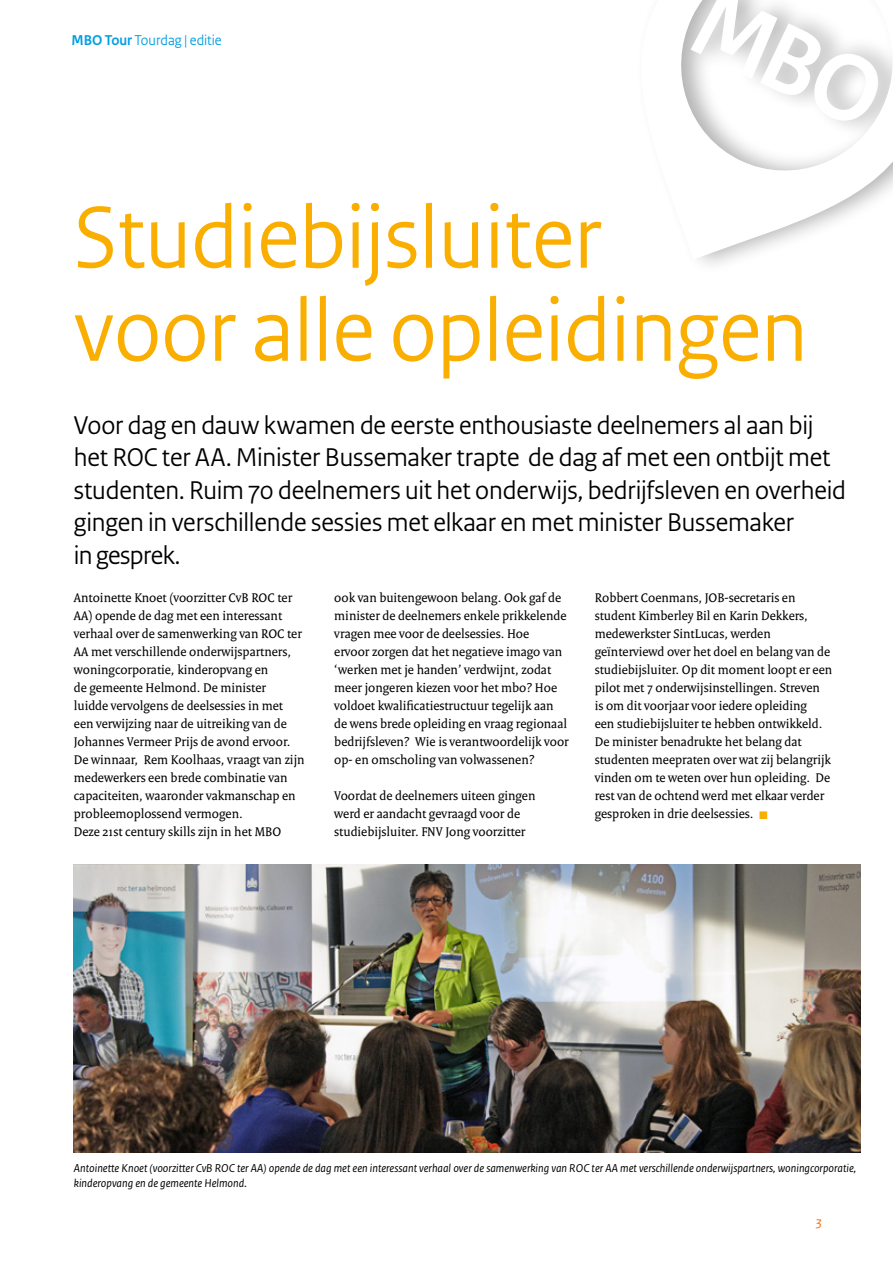
<style>
.page{position:relative;width:893px;height:1263px;background:#fff}
.page>*{position:absolute;margin:0;border:0;box-sizing:border-box;transform-origin:0 0}
.t1{font:93px/93px "Rijksoverheid Sans Heading";color:#f9ae00}
.t2{font:27px/32.4px "Rijksoverheid Sans Heading";letter-spacing:-.005em;color:#000}
.t3{font:15px "Rijksoverheid Sans Heading";color:#009ee3}
.t4{font:13.5px/18px "Rijksoverheid Serif";color:#000}
.t5{font:italic 13.5px "Rijksoverheid Sans Text";color:#ed6a00}
.t6{font:italic 12px/15px "Rijksoverheid Sans Text";color:#000}
.s1{font-weight:700}
</style>
<div class="page">
<img style="left:74px;top:865px;width:786px;height:288px">
<svg style="left:681px;top:0;width:212px;height:259px"></svg>
<p class="t3" style="left:72px;top:32px;width:152px"><span class="s1">MBO Tour</span> Tourdag | editie</p>
<h1 class="t1" style="left:74px;top:192px;width:735px">Studiebijsluiter<br>voor alle opleidingen</h1>
<p class="t2" style="left:74px;top:409px;width:774px">Voor dag en dauw kwamen de eerste enthousiaste deelnemers al aan bij het ROC ter AA. Minister Bussemaker trapte de dag af met een ontbijt met studenten. Ruim 70 deelnemers uit het onderwijs, bedrijfsleven en overheid gingen in verschillende sessies met elkaar en met minister Bussemaker<br>in gesprek.</p>
<p class="t4" style="left:74px;top:588px;width:232px">Antoinette Knoet (voorzitter CvB ROC ter AA) opende de dag met een interessant verhaal over de samenwerking van ROC ter AA met verschillende onderwijspartners, woningcorporatie, kinderopvang en<br>de gemeente Helmond. De minister<br>luidde vervolgens de deelsessies in met een verwijzing naar de uitreiking van de Johannes Vermeer Prijs de avond ervoor.<br>De winnaar, Rem Koolhaas, vraagt van zijn medewerkers een brede combinatie van capaciteiten, waaronder vakmanschap en probleemoplossend vermogen.<br>Deze 21st century skills zijn in het MBO</p>
<p class="t4" style="left:334px;top:588px;width:236px">ook van buitengewoon belang. Ook gaf de minister de deelnemers enkele prikkelende vragen mee voor de deelsessies. Hoe<br>ervoor zorgen dat het negatieve imago van ‘werken met je handen’ verdwijnt, zodat meer jongeren kiezen voor het mbo? Hoe voldoet kwalificatiestructuur tegelijk aan de wens brede opleiding en vraag regionaal bedrijfsleven? Wie is verantwoordelijk voor op- en omscholing van volwassenen?</p>
<p class="t4" style="left:595px;top:588px;width:239px">Robbert Coenmans, JOB-secretaris en student Kimberley Bil en Karin Dekkers, medewerkster SintLucas, werden geïnterviewd over het doel en belang van de studiebijsluiter. Op dit moment loopt er een pilot met 7 onderwijsinstellingen. Streven<br>is om dit voorjaar voor iedere opleiding<br>een studiebijsluiter te hebben ontwikkeld.<br>De minister benadrukte het belang dat studenten meepraten over wat zij belangrijk vinden om te weten over hun opleiding. De rest van de ochtend werd met elkaar verder gesproken in drie deelsessies.</p>
<p class="t4" style="left:334px;top:786px;width:203px">Voordat de deelnemers uiteen gingen werd er aandacht gevraagd voor de studiebijsluiter. FNV Jong voorzitter</p>
<p class="t6" style="left:74px;top:1161px;width:784px">Antoinette Knoet (voorzitter CvB ROC ter AA) opende de dag met een interessant verhaal over de samenwerking van ROC ter AA met verschillende onderwijspartners, woningcorporatie, kinderopvang en de gemeente Helmond.</p>
<p class="t5" style="left:816px;top:1214px;width:7px">3</p>
</div>
